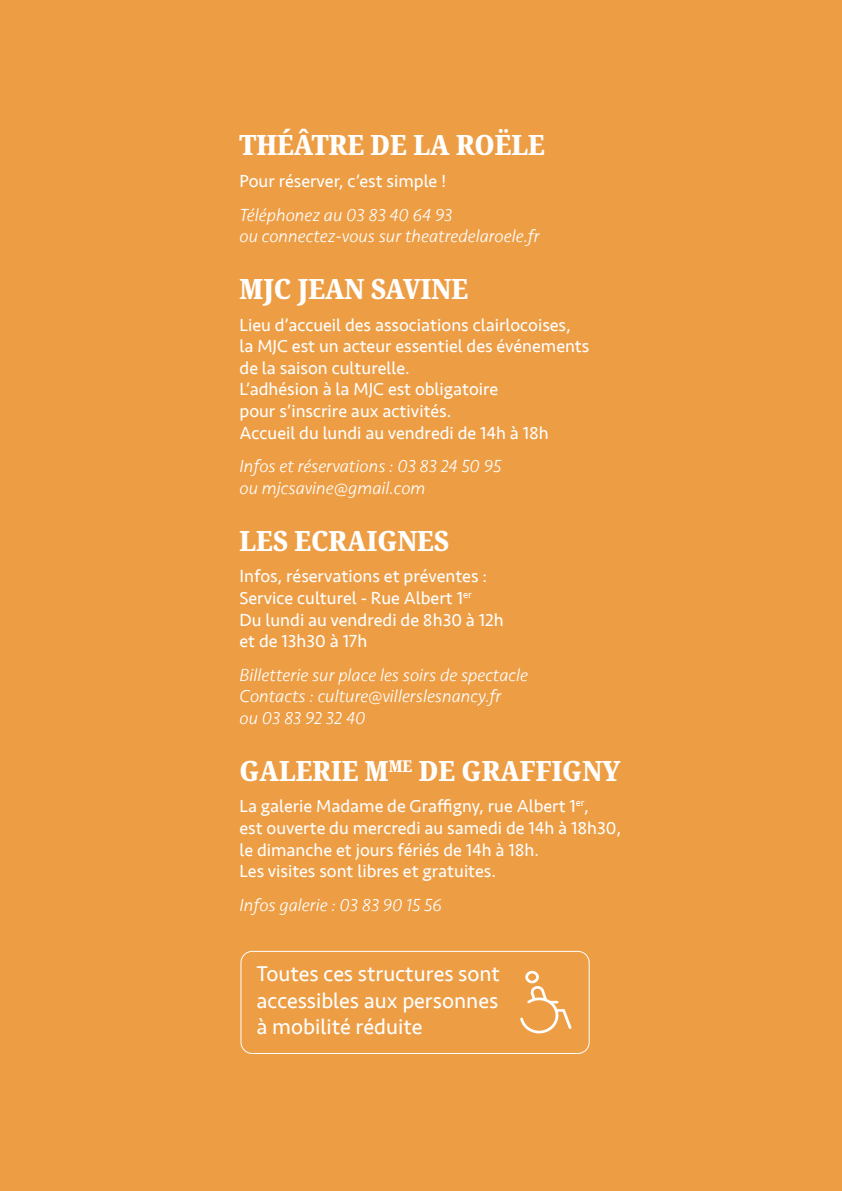
<style>
.page{position:relative;width:842px;height:1191px;background:#ed9d44}
.page>*{position:absolute;margin:0;border:0;box-sizing:border-box;transform-origin:0 0}
.t1{font:900 condensed 28px "Noto Serif";color:#fff}
.t2{font:22px/26.4px "Seravek";color:#fff;text-align:justify}
.t3{font:18px/21.6px "Seravek";color:#fff}
.t4{font:italic 300 18px/21.6px "Seravek";color:#fff}
</style>
<div class="page">
<div style="left:240px;top:951px;width:350px;height:103px;border:1px solid #fff;border-radius:11px"></div>
<svg style="left:520px;top:970px;width:52px;height:63px"></svg>
<h1 class="t1" style="left:240px;top:125px;width:307px">THÉÂTRE DE LA ROËLE</h1>
<p class="t3" style="left:240px;top:170px;width:208px">Pour réserver, c’est simple !</p>
<p class="t4" style="left:240px;top:204px;width:302px">Téléphonez au 03 83 40 64 93<br>ou connectez-vous sur theatredelaroele.fr</p>
<h1 class="t1" style="left:240px;top:269px;width:230px">MJC JEAN SAVINE</h1>
<p class="t3" style="left:240px;top:314px;width:351px">Lieu d’accueil des associations clairlocoises,<br>la MJC est un acteur essentiel des événements de la saison culturelle.<br>L’adhésion à la MJC est obligatoire<br>pour s’inscrire aux activités.<br>Accueil du lundi au vendredi de 14h à 18h</p>
<p class="t4" style="left:240px;top:456px;width:263px">Infos et réservations : 03 83 24 50 95 ou mjcsavine@gmail.com</p>
<h1 class="t1" style="left:240px;top:521px;width:211px">LES ECRAIGNES</h1>
<p class="t3" style="left:240px;top:565px;width:266px">Infos, réservations et préventes :<br>Service culturel - Rue Albert 1<sup>er<br></sup>Du lundi au vendredi de 8h30 à 12h et de 13h30 à 17h</p>
<p class="t4" style="left:240px;top:664px;width:290px">Billetterie sur place les soirs de spectacle<br>Contacts : culture@villerslesnancy.fr<br>ou 03 83 92 32 40</p>
<h1 class="t1" style="left:240px;top:751px;width:383px">GALERIE M<sup>ME</sup> DE GRAFFIGNY</h1>
<p class="t3" style="left:240px;top:795px;width:383px">La galerie Madame de Graffigny, rue Albert 1<sup>er</sup>,<br>est ouverte du mercredi au samedi de 14h à 18h30, le dimanche et jours fériés de 14h à 18h.<br>Les visites sont libres et gratuites.</p>
<p class="t4" style="left:240px;top:894px;width:204px">Infos galerie : 03 83 90 15 56</p>
<p class="t2" style="left:257px;top:960px;width:245px">Toutes ces structures sont accessibles aux personnes à mobilité réduite</p>
</div>
